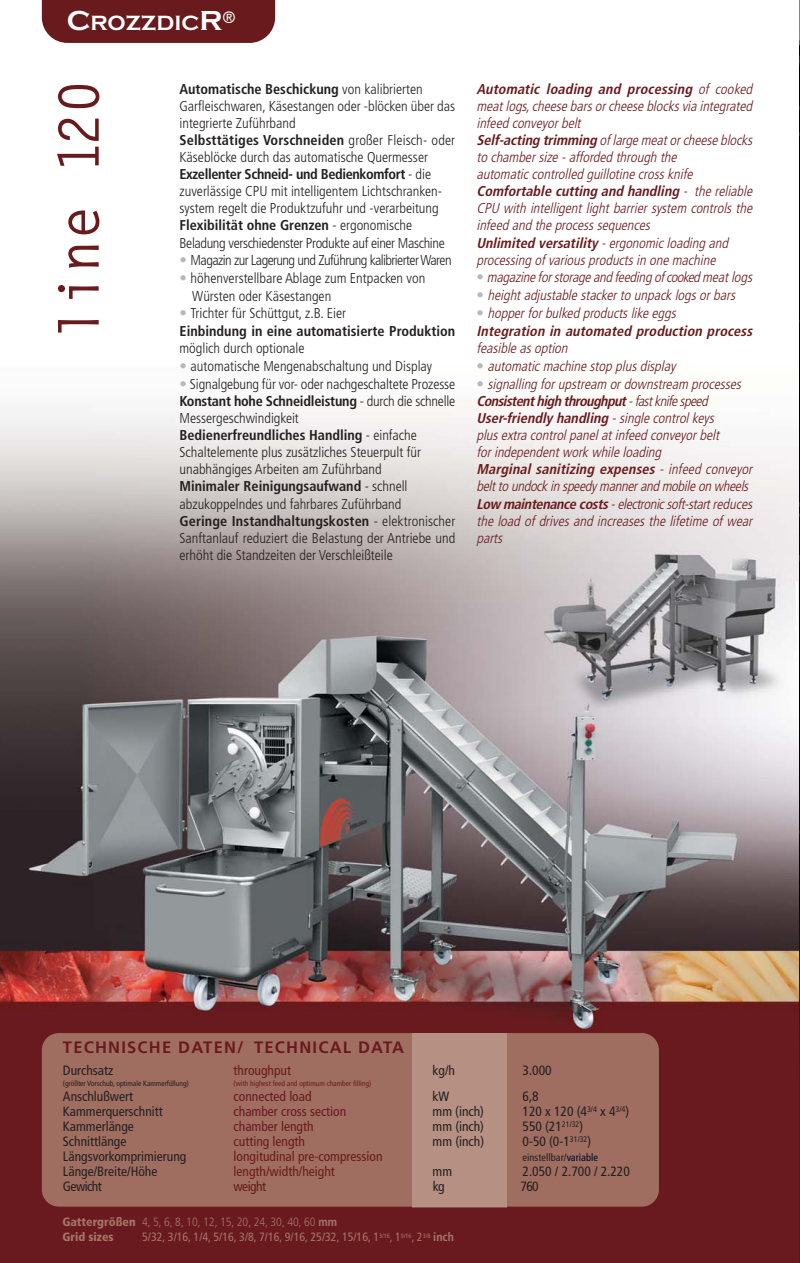
<style>
.page{position:relative;width:800px;height:1263px;background:#fff}
.page>*{position:absolute;margin:0;border:0;box-sizing:border-box;transform-origin:0 0}
.t1{font:55.5px "Letter Got LCY Medi+BEJRSL";color:#691a1c}
.t2{font:21.3px "Copperplate Gothic Bold+HYLWSK";color:#fff}
.t3{font:16.5px "Frutiger Bold+IZZYCJ";letter-spacing:.075em;color:#691a1c}
.t4{font:italic 14.25px/17.1px "Frutiger Light Cn+WFSTOJ";color:#691a1c}
.t5{font:14.25px/17.1px "Frutiger Light Cn+WFSTOJ";color:#231f20}
.t6{font:14.25px "Frutiger Bold Cn+IENPXR";color:#231f20}
.t7{font:italic 14.25px/17.1px "Frutiger Bold Cn+IENPXR";color:#691a1c}
.t8{font:14.25px "Frutiger Light Cn+WFSTOJ";letter-spacing:-.04em;color:#231f20}
.t9{font:14.25px "Frutiger Light Cn+WFSTOJ";letter-spacing:-.025em;color:#231f20}
.t10{font:14.25px "Frutiger Bold Cn+IENPXR";letter-spacing:-.025em;color:#231f20}
.t11{font:13.5px "Frutiger Cn+ZCOMTN";color:#231f20}
.t12{font:13.5px "Frutiger Cn+ZCOMTN";color:#691a1c}
.t13{font:13.5px "Frutiger Cn+ZCOMTN";letter-spacing:-.04em;color:#231f20}
.t14{font:12px "Frutiger Cn+ZCOMTN";color:#a47668}
.t15{font:12px "Frutiger Light Cn+WFSTOJ";color:#a47668}
.t16{font:12px "Frutiger Black Cn+FPUZII";color:#a47668}
.t17{font:10.5px "Frutiger Cn+ZCOMTN";color:#231f20}
.t18{font:7.5px "Frutiger Cn+ZCOMTN";color:#691a1c}
.t19{font:7.5px "Frutiger Cn+ZCOMTN";color:#231f20}
.s1{font-size:28.5px}
.s2{font-family:"Frutiger Light Cn+WFSTOJ"}
.s3{font-size:15px;color:#b6b8ba}
.s4{font-family:"Frutiger Bold Cn+IENPXR"}
.s5{font-style:normal;font-size:15px;color:#b6b8ba}
.s6{color:#000824}
.s7{font-family:"Frutiger Black Cn+FPUZII"}
</style>
<div class="page">
<img style="left:0;top:0;width:799px;height:1263px">
<div style="left:42px;top:0;width:233px;height:43px;background:#691a1c"></div>
<div style="left:42px;top:1033px;width:616px;height:174px;background:#9f6e61"></div>
<div style="left:412px;top:1034px;width:94px;height:174px;background:#b69083"></div>
<h2 class="t2" style="left:67px;top:10px;width:170px"><span class="s1">C</span>ROZZDIC<span class="s1">R</span><sup>®</sup></h2>
<h1 class="t1" style="left:46px;top:339px;width:261px;rotate:-90deg">line 120</h1>
<p class="t7" style="left:476px;top:81px;width:280px">Automatic loading and processing <span class="s2">of cooked</span></p>
<p class="t6" style="left:179px;top:83px;width:244px">Automatische Beschickung <span class="s2">von kalibrierten</span></p>
<p class="t5" style="left:179px;top:98px;width:277px">Garfleischwaren, Käsestangen oder -blöcken über das integrierte Zuführband</p>
<p class="t6" style="left:179px;top:134px;width:277px">Selbsttätiges Vorschneiden <span class="s2">großer Fleisch- oder</span></p>
<p class="t5" style="left:179px;top:150px;width:250px">Käseblöcke durch das automatische Quermesser</p>
<p class="t10" style="left:179px;top:168px;width:253px">Exzellenter Schneid- und Bedienkomfort <span class="s2">- die</span></p>
<p class="t5" style="left:179px;top:184px;width:264px">zuverlässige CPU mit intelligentem Lichtschranken&shy;system regelt die Produktzufuhr und -verarbeitung</p>
<p class="t6" style="left:179px;top:219px;width:234px">Flexibilität ohne Grenzen <span class="s2">- ergonomische</span></p>
<p class="t9" style="left:179px;top:237px;width:266px">Beladung verschiedenster Produkte auf einer Maschine</p>
<p class="t8" style="left:179px;top:254px;width:273px"><span class="s3">•</span> Magazin zur Lagerung und Zuführung kalibrierter Waren</p>
<p class="t5" style="left:192px;top:271px;width:234px;text-indent:-13px"><span class="s3">•</span> höhenverstellbare Ablage zum Entpacken von<br>Würsten oder Käsestangen</p>
<p class="t5" style="left:179px;top:306px;width:168px"><span class="s3">•</span> Trichter für Schüttgut, z.B. Eier</p>
<p class="t6" style="left:179px;top:325px;width:277px">Einbindung in eine automatisierte Produktion</p>
<p class="t5" style="left:179px;top:340px;width:126px">möglich durch optionale</p>
<p class="t5" style="left:179px;top:358px;width:254px"><span class="s3">•</span> automatische Mengenabschaltung und Display</p>
<p class="t5" style="left:179px;top:376px;width:277px"><span class="s3">•</span> Signalgebung für vor- oder nachgeschaltete Prozesse</p>
<p class="t6" style="left:179px;top:395px;width:277px">Konstant hohe Schneidleistung <span class="s2">- durch die schnelle</span></p>
<p class="t5" style="left:179px;top:411px;width:121px">Messergeschwindigkeit</p>
<p class="t6" style="left:179px;top:429px;width:239px">Bedienerfreundliches Handling <span class="s2">- einfache</span></p>
<p class="t5" style="left:179px;top:445px;width:243px">Schaltelemente plus zusätzliches Steuerpult für unabhängiges Arbeiten am Zuführband</p>
<p class="t6" style="left:179px;top:480px;width:229px">Minimaler Reinigungsaufwand <span class="s2">- schnell</span></p>
<p class="t5" style="left:179px;top:496px;width:223px">abzukoppelndes und fahrbares Zuführband</p>
<p class="t6" style="left:179px;top:515px;width:277px">Geringe Instandhaltungskosten <span class="s2">- elektronischer</span></p>
<p class="t5" style="left:179px;top:530px;width:277px">Sanftanlauf reduziert die Belastung der Antriebe und erhöht die Stand zeiten der Verschleißteile</p>
<p class="t4" style="left:476px;top:98px;width:280px">meatlogs,cheese barsorcheese blocksvia integrated infeed conveyorbelt<br><span class="s4">Self-acting trimming</span> of large meatorcheese blocks to chambersize -afforded through the automaticcontrolled guillotine crossknife</p>
<p class="t7" style="left:476px;top:184px;width:280px">Comfortable cutting and handling <span class="s2">- the reliable</span></p>
<p class="t4" style="left:476px;top:201px;width:280px">CPU with intelligent light barrier system controls the infeed and the processsequences</p>
<p class="t7" style="left:476px;top:235px;width:256px">Unlimited versatility <span class="s2">-ergonomicloading and</span></p>
<p class="t4" style="left:476px;top:252px;width:243px">processing of variousproductsin one machine</p>
<p class="t4" style="left:476px;top:270px;width:280px"><span class="s5">•</span> magazineforstorageand feeding of cooked meatlogs</p>
<p class="t4" style="left:476px;top:288px;width:263px"><span class="s5">•</span> heightadjustable stackerto unpack logsorbars</p>
<p class="t4" style="left:476px;top:306px;width:204px"><span class="s5">•</span> hopperforbulked productslike eggs</p>
<p class="t7" style="left:476px;top:323px;width:280px">Integration in automated production process</p>
<p class="t4" style="left:476px;top:340px;width:96px">feasible asoption</p>
<p class="t4" style="left:476px;top:358px;width:203px"><span class="s5">•</span> automaticmachine stop plusdisplay</p>
<p class="t4" style="left:476px;top:376px;width:269px"><span class="s5">•</span> signalling forupstream ordownstream processes</p>
<p class="t7" style="left:476px;top:394px;width:242px">Consistenthighthroughput <span class="s2">-fastknifespeed<br></span>User-friendly handling <span class="s2">-single controlkeys</span></p>
<p class="t4" style="left:476px;top:428px;width:247px">plusextra controlpanelatinfeed conveyorbelt forindependentwork while loading</p>
<p class="t7" style="left:476px;top:462px;width:280px">Marginal sanitizing expenses <span class="s2">- infeed conveyor</span></p>
<p class="t4" style="left:476px;top:479px;width:280px">beltto undockin speedymannerand mobileon wheels <span class="s4">Low maintenance costs</span> -electronicsoft-startreduces the load of drives and increases the lifetime of wear parts</p>
<p class="t3" style="left:63px;top:1041px;width:342px">TECHNISCHE DATEN/ TECHNICAL DATA</p>
<p class="t11" style="left:63px;top:1065px;width:52px">Durchsatz</p>
<p class="t12" style="left:233px;top:1065px;width:59px">throughput</p>
<p class="t11" style="left:432px;top:1065px;width:24px">kg/h</p>
<p class="t11" style="left:522px;top:1065px;width:31px">3.000</p>
<p class="t19" style="left:63px;top:1080px;width:127px">(größter Vorschub, optimale Kammerfüllung)</p>
<p class="t18" style="left:233px;top:1080px;width:139px">(with highest feed and optimum chamber filling)</p>
<p class="t11" style="left:63px;top:1090px;width:72px">Anschlußwert</p>
<p class="t12" style="left:233px;top:1090px;width:79px">connected load</p>
<p class="t11" style="left:432px;top:1090px;width:18px">kW</p>
<p class="t11" style="left:522px;top:1090px;width:18px">6,8</p>
<p class="t11" style="left:63px;top:1105px;width:101px">Kammerquerschnitt</p>
<p class="t12" style="left:233px;top:1105px;width:114px">chamber cross section</p>
<p class="t11" style="left:432px;top:1105px;width:53px">mm (inch)</p>
<p class="t11" style="left:522px;top:1105px;width:108px">120 x 120 (4<sup>3/4</sup> x 4<sup>3/4</sup>)</p>
<p class="t11" style="left:63px;top:1120px;width:72px">Kammerlänge</p>
<p class="t12" style="left:233px;top:1120px;width:81px">chamber length</p>
<p class="t11" style="left:432px;top:1120px;width:53px">mm (inch)</p>
<p class="t11" style="left:522px;top:1120px;width:62px">550 (21<sup>21/32</sup>)</p>
<p class="t11" style="left:63px;top:1135px;width:65px">Schnittlänge</p>
<p class="t12" style="left:233px;top:1135px;width:73px">cutting length</p>
<p class="t11" style="left:432px;top:1135px;width:53px">mm (inch)</p>
<p class="t11" style="left:522px;top:1135px;width:70px">0-50 (0-1<sup>31/32</sup>)</p>
<p class="t11" style="left:63px;top:1150px;width:125px">Längsvorkomprimierung</p>
<p class="t12" style="left:233px;top:1150px;width:150px">longitudinal pre-compression</p>
<p class="t17" style="left:522px;top:1153px;width:77px">einstellbar/<span class="s6">variable</span></p>
<p class="t11" style="left:63px;top:1165px;width:96px">Länge/Breite/Höhe</p>
<p class="t12" style="left:233px;top:1165px;width:103px">length/width/height</p>
<p class="t11" style="left:432px;top:1165px;width:21px">mm</p>
<p class="t11" style="left:522px;top:1165px;width:109px">2.050 / 2.700 / 2.220</p>
<p class="t13" style="left:63px;top:1180px;width:40px">Gewicht</p>
<p class="t12" style="left:233px;top:1180px;width:34px">weight</p>
<p class="t11" style="left:432px;top:1180px;width:13px">kg</p>
<p class="t11" style="left:520px;top:1180px;width:20px">760</p>
<p class="t15" style="left:62px;top:1217px;width:276px"><span class="s7">Gattergrößen</span> 4, 5, 6, 8, 10, 12, 15, 20, 24, 30, 40, 60 <span class="s4">mm</span></p>
<p class="t16" style="left:62px;top:1231px;width:53px">Grid sizes</p>
<p class="t14" style="left:142px;top:1231px;width:313px">5/32, 3/16, 1/4, 5/16, 3/8, 7/16, 9/16, 25/32, 15/16, 1<sup>3/16</sup>, 1<sup>9/16</sup>, 2<sup>3/8</sup> <span class="s4">inch</span></p>
</div>
